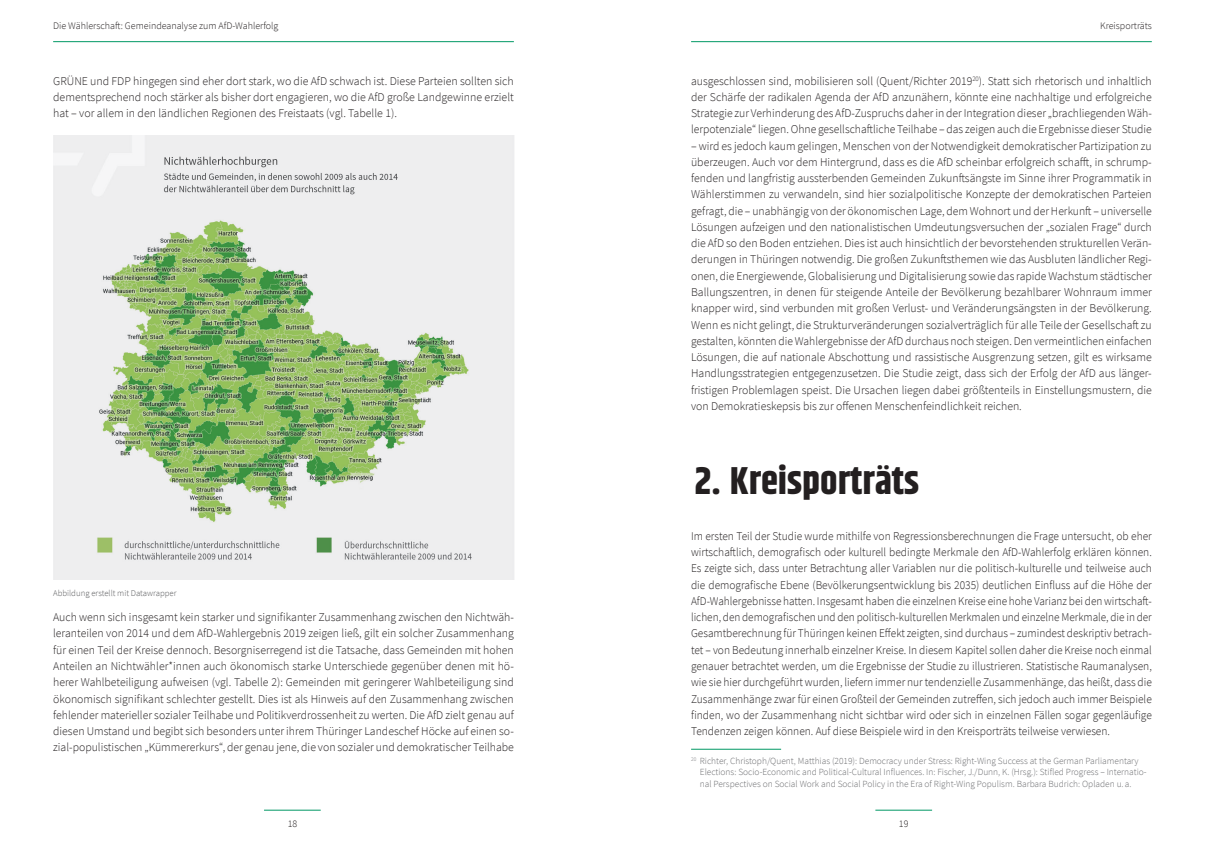
<style>
.page{position:relative;width:1205px;height:851px;background:#fff}
.page>*{position:absolute;margin:0;border:0;box-sizing:border-box;transform-origin:0 0}
.t1{font:700 38.75px "Khand";color:#231f20}
.Fließtext{font:300 11.88px/16.2px "Source Sans Pro";color:#231f20;text-align:justify}
.Fließtext-2{font:300 11.88px/16.2px "Source Sans Pro";color:#231f20;text-align:justify;scale:.96 1}
.Seitenzahlen{font:300 10px "Source Sans Pro";color:#231f20}
.Fußnoten{font:300 9.38px/11.2px "Source Sans Pro";color:#6c6d70}
.Bild-_Tabellenunters{font:300 8.75px "Source Sans Pro";color:#57585a}
</style>
<div class="page">
<hr style="left:264px;top:809px;width:57px;height:1px;background:#009864">
<hr style="left:875px;top:809px;width:57px;height:1px;background:#009864">
<hr style="left:53px;top:41px;width:461px;height:1px;background:#009864">
<hr style="left:691px;top:41px;width:461px;height:1px;background:#009864">
<img style="left:53px;top:135px;width:461px;height:444px">
<hr style="left:691px;top:748px;width:90px;height:1px;background:#009864">
<p class="Seitenzahlen" style="left:53px;top:19px;width:227px">Die Wählerschaft: Gemeindeanalyse zum AfD-Wahlerfolg</p>
<p class="Seitenzahlen" style="left:1100px;top:19px;width:53px">Kreisporträts</p>
<p class="Fließtext" style="left:53px;top:72px;width:462px">GRÜNE und FDP hingegen sind eher dort stark, wo die AfD schwach ist. Diese Parteien sollten sich dementsprechend noch stärker als bisher dort engagieren, wo die AfD große Landgewinne erzielt hat – vor allem in den ländlichen Regionen des Freistaats (vgl. Tabelle 1).</p>
<p class="Bild-_Tabellenunters" style="left:53px;top:587px;width:125px">Abbildung erstellt mit Datawrapper</p>
<p class="Fließtext" style="left:53px;top:609px;width:462px">Auch wenn sich insgesamt kein starker und signifikanter Zusammenhang zwischen den Nichtwäh&shy;leranteilen von 2014 und dem AfD-Wahlergebnis 2019 zeigen ließ, gilt ein solcher Zusammenhang für einen Teil der Kreise dennoch. Besorgniserregend ist die Tatsache, dass Gemeinden mit hohen Anteilen an Nichtwähler*innen auch ökonomisch starke Unterschiede gegenüber denen mit hö&shy;herer Wahlbeteiligung aufweisen (vgl. Tabelle 2): Gemeinden mit geringerer Wahlbeteiligung sind ökonomisch signifikant schlechter gestellt. Dies ist als Hinweis auf den Zusammenhang zwischen fehlender materieller sozialer Teilhabe und Politikverdrossenheit zu werten. Die AfD zielt genau auf diesen Umstand und begibt sich besonders unter ihrem Thüringer Landeschef Höcke auf einen so&shy;zial-populistischen „Kümmererkurs“, der genau jene, die von sozialer und demokratischer Teilhabe</p>
<p class="Fließtext" style="left:691px;top:72px;width:462px">ausgeschlossen sind, mobilisieren soll (Quent/Richter 2019<sup>20</sup>). Statt sich rhetorisch und inhaltlich der Schärfe der radikalen Agenda der AfD anzunähern, könnte eine nachhaltige und erfolgreiche Strategie zur Verhinderung des AfD-Zuspruchs daher in der Integration dieser „brachliegenden Wäh&shy;lerpotenziale“ liegen. Ohne gesellschaftliche Teilhabe – das zeigen auch die Ergebnisse dieser Studie</p>
<p class="Fließtext" style="left:691px;top:137px;width:462px">– wird es jedoch kaum gelingen, Menschen von der Notwendigkeit demokratischer Partizipation zu überzeugen. Auch vor dem Hintergrund, dass es die AfD scheinbar erfolgreich schafft, in schrump&shy;fenden und langfristig aussterbenden Gemeinden Zukunftsängste im Sinne ihrer Programmatik in Wählerstimmen zu verwandeln, sind hier sozialpolitische Konzepte der demokratischen Parteien gefragt, die – unabhängig von der ökonomischen Lage, dem Wohnort und der Herkunft – universelle Lösungen aufzeigen und den nationalistischen Umdeutungsversuchen der „sozialen Frage“ durch die AfD so den Boden entziehen. Dies ist auch hinsichtlich der bevorstehenden strukturellen Verän&shy;derungen in Thüringen notwendig. Die großen Zukunftsthemen wie das Ausbluten ländlicher Regi&shy;onen, die Energiewende, Globalisierung und Digitalisierung sowie das rapide Wachstum städtischer Ballungszentren, in denen für steigende Anteile der Bevölkerung bezahlbarer Wohnraum immer knapper wird, sind verbunden mit großen Verlust- und Veränderungsängsten in der Bevölkerung.<br>Wenn es nicht gelingt, die Strukturveränderungen sozialverträglich für alle Teile der Gesellschaft zu gestalten, könnten die Wahlergebnisse der AfD durchaus noch steigen. Den vermeintlichen einfachen Lösungen, die auf nationale Abschottung und rassistische Ausgrenzung setzen, gilt es wirksame Handlungsstrategien entgegenzusetzen. Die Studie zeigt, dass sich der Erfolg der AfD aus länger&shy;fristigen Problemlagen speist. Die Ursachen liegen dabei größtenteils in Einstellungsmustern, die von Demokratieskepsis bis zur offenen Menschenfeindlichkeit reichen.</p>
<p class="t1" style="left:694px;top:453px;width:226px">2. Kreisporträts</p>
<p class="Fließtext-2" style="left:691px;top:527px;width:481px">Im ersten Teil der Studie wurde mithilfe von Regressionsberechnungen die Frage untersucht, ob eher wirtschaftlich, demografisch oder kulturell bedingte Merkmale den AfD-Wahlerfolg erklären können.<br>Es zeigte sich, dass unter Betrachtung aller Variablen nur die politisch-kulturelle und teilweise auch die demografische Ebene (Bevölkerungsentwicklung bis 2035) deutlichen Einfluss auf die Höhe der AfD-Wahlergebnisse hatten. Insgesamt haben die einzelnen Kreise eine hohe Varianz bei den wirtschaft&shy;lichen, den demografischen und den politisch-kulturellen Merkmalen und einzelne Merkmale, die in der Gesamtberechnung für Thüringen keinen Effekt zeigten, sind durchaus – zumindest deskriptiv betrach&shy;tet – von Bedeutung innerhalb einzelner Kreise. In diesem Kapitel sollen daher die Kreise noch einmal genauer betrachtet werden, um die Ergebnisse der Studie zu illustrieren. Statistische Raumanalysen, wie sie hier durchgeführt wurden, liefern immer nur tendenzielle Zusammenhänge, das heißt, dass die Zusammenhänge zwar für einen Großteil der Gemeinden zutreffen, sich jedoch auch immer Beispiele finden, wo der Zusammenhang nicht sichtbar wird oder sich in einzelnen Fällen sogar gegenläufige Tendenzen zeigen können. Auf diese Beispiele wird in den Kreisporträts teilweise verwiesen.</p>
<p class="Fußnoten" style="left:700px;top:755px;width:448px;text-indent:-9px"><sup>20</sup> Richter, Christoph/Quent, Matthias (2019): Democracy under Stress: Right-Wing Success at the German Parliamentary<br>Elections: Socio-Economic and Political-Cultural Influences. In: Fischer, J./Dunn, K. (Hrsg.): Stifled Progress – Internatio&shy;nal Perspectives on Social Work and Social Policy in the Era of Right-Wing Populism. Barbara Budrich: Opladen u. a.</p>
<p class="Seitenzahlen" style="left:288px;top:817px;width:11px">18</p>
<p class="Seitenzahlen" style="left:899px;top:817px;width:11px">19</p>
</div>
